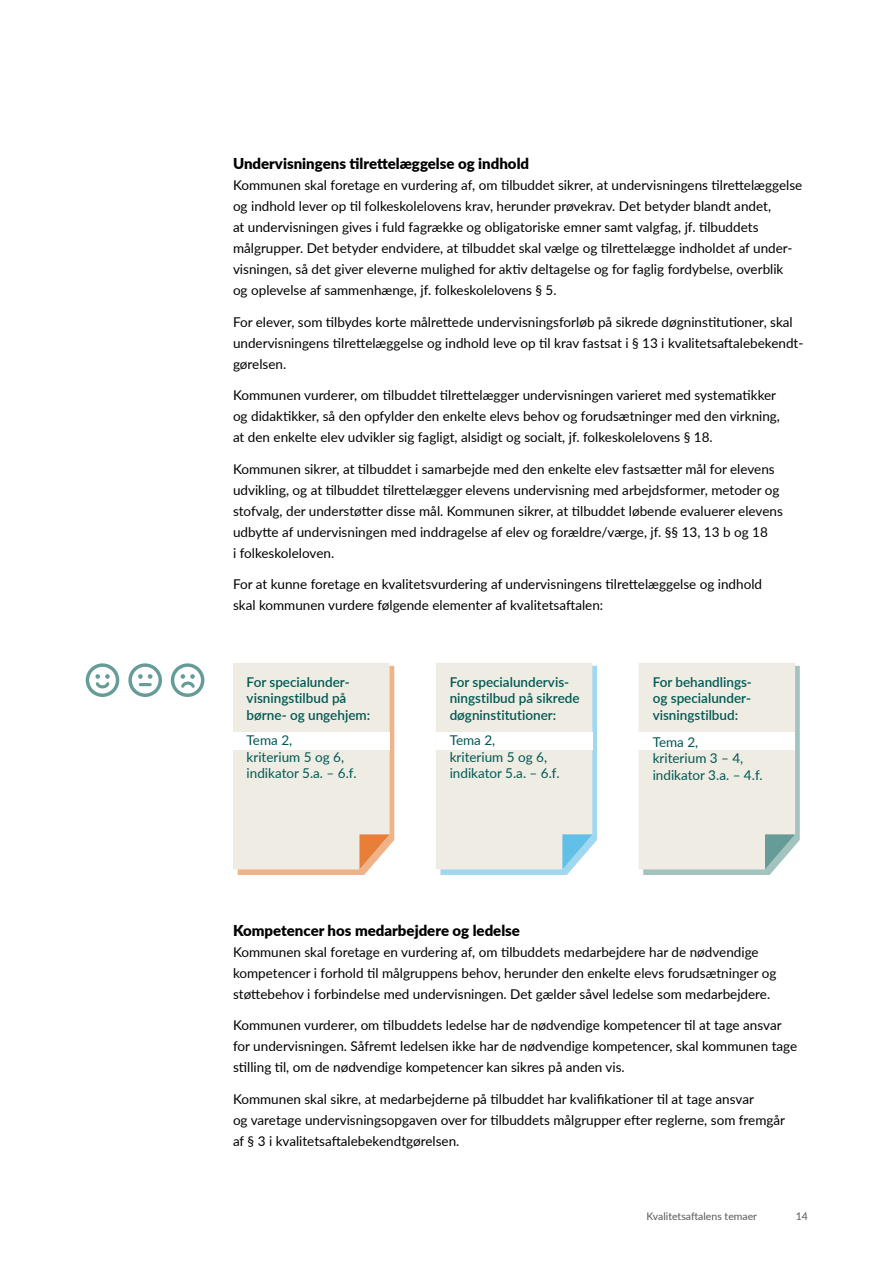
<style>
.page{position:relative;width:893px;height:1263px;background:#fff}
.page>*{position:absolute;margin:0;border:0;box-sizing:border-box;transform-origin:0 0}
.t1{font:15px "Lato Black 2";color:#000}
.t2{font:13.5px/21px "Lato Regular 2";color:#000}
.t3{font:600 13.5px/16.5px "Lato";color:#005853}
.t4{font:13.5px/16.5px "Lato Regular 2";color:#005853}
.t5{font:10.5px "Lato Regular 2";color:#58585a}
.t6{font:10.5px "Lato";color:#58585a}
.s1{font-family:"Lato"}
</style>
<div class="page">
<svg style="left:436px;top:663px;width:161px;height:212px;background:#e9ebe4"></svg>
<svg style="left:638px;top:663px;width:162px;height:212px;background:#e8e9e0"></svg>
<svg style="left:233px;top:663px;width:161px;height:212px;background:#efe8dc"></svg>
<div style="left:233px;top:732px;width:157px;height:17px;background:#fff"></div>
<div style="left:436px;top:732px;width:156px;height:17px;background:#fff"></div>
<div style="left:638px;top:732px;width:157px;height:17px;background:#fff"></div>
<svg style="left:93px;top:674px;width:19px;height:16px"></svg>
<svg style="left:180px;top:674px;width:17px;height:16px"></svg>
<svg style="left:138px;top:674px;width:14px;height:12px"></svg>
<div style="left:86px;top:663px;width:33px;height:34px;border:3px solid #659c97;border-radius:50%"></div>
<div style="left:128px;top:663px;width:34px;height:34px;border:3px solid #659c97;border-radius:50%"></div>
<div style="left:171px;top:663px;width:33px;height:34px;border:3px solid #659c97;border-radius:50%"></div>
<h3 class="t1" style="left:233px;top:152px;width:298px">Undervisningens tilrettelæggelse og indhold</h3>
<p class="t2" style="left:233px;top:174px;width:571px">Kommunen skal foretage en vurdering af, om tilbuddet sikrer, at undervisningens tilrettelæggelse og indhold lever op til folkeskolelovens krav, herunder prøvekrav. Det betyder blandt andet,<br>at undervisningen gives i fuld fagrække og obligatoriske emner samt valgfag, jf. tilbuddets målgrupper. Det betyder endvidere, at tilbuddet skal vælge og tilrettelægge indholdet af under&shy;visningen, så det giver eleverne mulighed for aktiv deltagelse og for faglig fordybelse, overblik<br>og oplevelse af sammenhænge, jf. folkeskolelovens § 5.</p>
<p class="t2" style="left:233px;top:311px;width:572px">For elever, som tilbydes korte målrettede undervisningsforløb på sikrede døgninstitutioner, skal undervisningens tilrettelæggelse og indhold leve op til krav fastsat i § 13 i kvalitetsaftalebekendt&shy;gørelsen.</p>
<p class="t2" style="left:233px;top:384px;width:549px">Kommunen vurderer, om tilbuddet tilrettelægger undervisningen varieret med systematikker og didaktikker, så den opfylder den enkelte elevs behov og forudsætninger med den virkning, at den enkelte elev udvikler sig fagligt, alsidigt og socialt, jf. folkeskolelovens § 18.</p>
<p class="t2" style="left:233px;top:458px;width:551px">Kommunen sikrer, at tilbuddet i samarbejde med den enkelte elev fastsætter mål for elevens udvikling, og at tilbuddet tilrettelægger elevens undervisning med arbejdsformer, metoder og stofvalg, der understøtter disse mål. Kommunen sikrer, at tilbuddet løbende evaluerer elevens udbytte af undervisningen med inddragelse af elev og forældre/værge, jf. §§ 13, 13 b og 18<br>i folkeskoleloven.</p>
<p class="t2" style="left:233px;top:573px;width:531px">For at kunne foretage en kvalitetsvurdering af undervisningens tilrettelæggelse og indhold skal kommunen vurdere følgende elementer af kvalitetsaftalen:</p>
<p class="t3" style="left:247px;top:673px;width:125px">For specialunder&shy;visningstilbud på børne- og ungehjem:</p>
<p class="t4" style="left:247px;top:731px;width:111px">Tema 2,<br>kriterium 5 og 6, indikator 5.a. – 6.f.</p>
<p class="t3" style="left:450px;top:673px;width:131px">For specialundervis&shy;ningstilbud på sikrede døgninstitutioner:</p>
<p class="t4" style="left:450px;top:731px;width:111px">Tema 2,<br>kriterium 5 og 6, indikator 5.a. – 6.f.</p>
<p class="t3" style="left:653px;top:673px;width:101px;text-align:justify">For behandlings&shy;og specialunder&shy;visningstilbud:</p>
<p class="t4" style="left:653px;top:733px;width:111px">Tema 2,<br>kriterium 3 – 4, <span class="s1">indika</span>tor 3.a. – 4.f.</p>
<h3 class="t1" style="left:233px;top:919px;width:288px">Kompetencer hos medarbejdere og ledelse</h3>
<p class="t2" style="left:233px;top:941px;width:545px">Kommunen skal foretage en vurdering af, om tilbuddets medarbejdere har de nødvendige kompetencer i forhold til målgruppens behov, herunder den enkelte elevs forudsætninger og støttebehov i forbindelse med undervisningen. Det gælder såvel ledelse som medarbejdere.</p>
<p class="t2" style="left:233px;top:1014px;width:566px">Kommunen vurderer, om tilbuddets ledelse har de nødvendige kompetencer til at tage ansvar for undervisningen. Såfremt ledelsen ikke har de nødvendige kompetencer, skal kommunen tage stilling til, om de nødvendige kompetencer kan sikres på anden vis.</p>
<p class="t2" style="left:233px;top:1088px;width:554px">Kommunen skal sikre, at medarbejderne på tilbuddet har kvalifikationer til at tage ansvar<br>og varetage undervisningsopgaven over for tilbuddets målgrupper efter reglerne, som fremgår af § 3 i kvalitetsaftalebekendtgørelsen.</p>
<p class="t5" style="left:646px;top:1209px;width:112px">Kvalitetsaftalens temaer</p>
<p class="t6" style="left:796px;top:1209px;width:14px">14</p>
</div>
